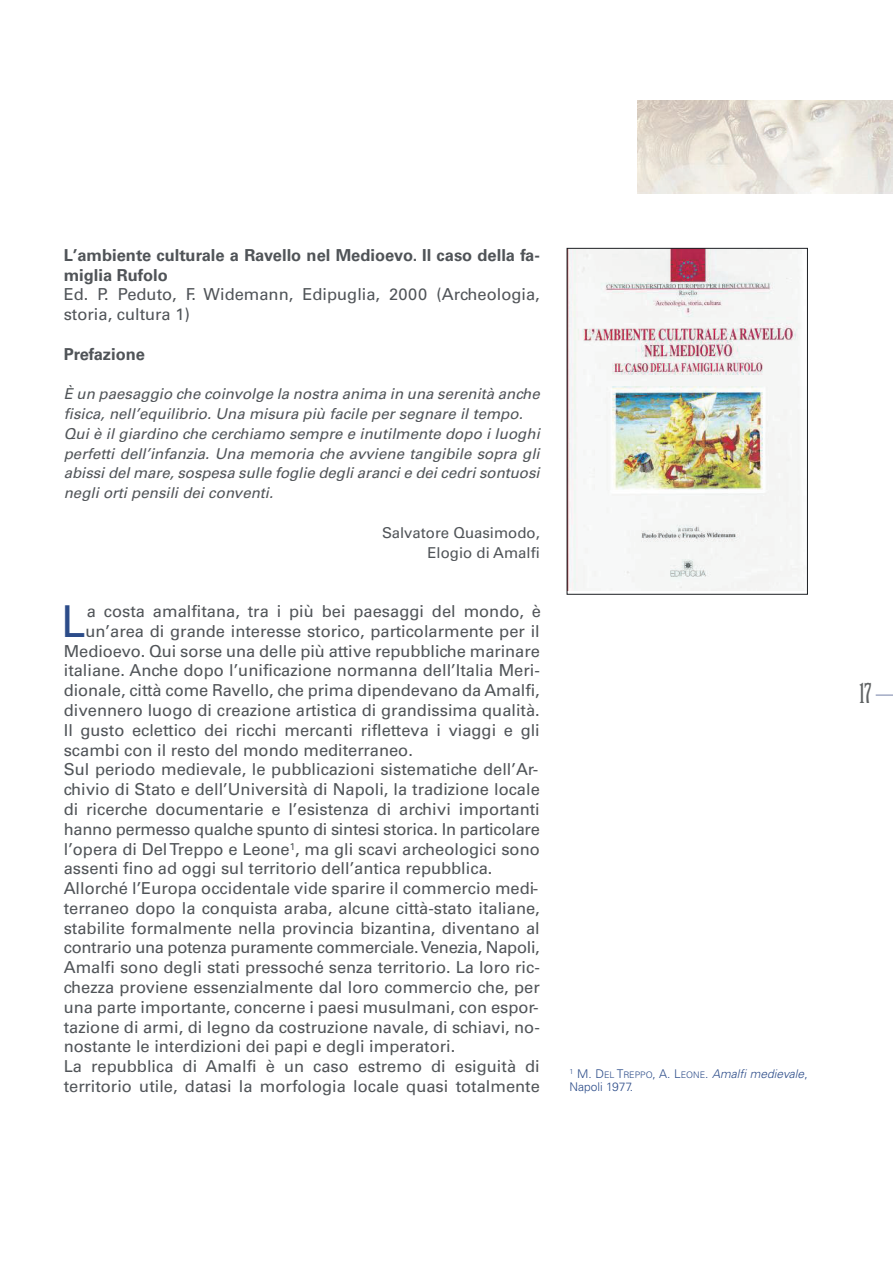
<style>
.page{position:relative;width:893px;height:1263px;background:#fff}
.page>*{position:absolute;margin:0;border:0;box-sizing:border-box;transform-origin:0 0}
.t1{font:43.95px "Univers";color:#2c4c89}
.t2{font:27px "Birch Std";color:#5f6263}
.t3{font:16.5px/19.8px "Univers";color:#505458}
.t4{font:700 16.5px/19.8px "Univers";color:#505458}
.t5{font:16.5px "Univers";letter-spacing:-.02em;color:#505458}
.t6{font:italic 15px/19.8px "Univers";letter-spacing:.005em;color:#505458}
.t7{font:15px/19.8px "Univers";color:#505458;text-align:right}
.t8{font:300 12px/13.5px "Univers";color:#2c4c89}
.s1{font-size:9px}
.s2{font-style:italic}
</style>
<div class="page">
<svg style="left:876px;top:694px;width:17px;height:2px"></svg>
<img style="left:638px;top:100px;width:255px;height:94px">
<img style="left:569px;top:250px;width:231px;height:341px">
<div style="left:567px;top:248px;width:241px;height:347px;border:1px solid #1b1e22"></div>
<p class="t4" style="left:64px;top:247px;width:477px">L’ambiente culturale a Ravello nel Medioevo. Il caso della fa&shy;miglia Rufolo</p>
<p class="t3" style="left:64px;top:286px;width:478px">Ed. P. Peduto, F. Widemann, Edipuglia, 2000 (Archeologia, storia, cultura 1)</p>
<p class="t4" style="left:64px;top:345px;width:83px">Prefazione</p>
<p class="t6" style="left:64px;top:385px;width:478px">È un paesaggio che coinvolge la nostra anima in una serenità anche fisica, nell’equilibrio. Una misura più facile per segnare il tempo.<br>Qui è il giardino che cerchiamo sempre e inutilmente dopo i luoghi perfetti dell’infanzia. Una memoria che avviene tangibile sopra gli abissi del mare, sospesa sulle foglie degli aranci e dei cedri sontuosi negli orti pensili dei conventi.</p>
<p class="t7" style="left:382px;top:524px;width:159px">Salvatore Quasimodo,<br>Elogio di Amalfi</p>
<h1 class="t1" style="left:61px;top:605px;width:26px">L</h1>
<p class="t3" style="left:87px;top:603px;width:456px">a costa amalfitana, tra i più bei paesaggi del mondo, è</p>
<p class="t3" style="left:85px;top:623px;width:456px">un’area di grande interesse storico, particolarmente per il</p>
<p class="t3" style="left:64px;top:642px;width:478px">Medioevo. Qui sorse una delle più attive repubbliche marinare</p>
<p class="t3" style="left:64px;top:662px;width:478px">italiane. Anche dopo l’unificazione normanna dell’Italia Meri-</p>
<p class="t3" style="left:64px;top:682px;width:478px">dionale, città come Ravello, che prima dipendevano da Amalfi,</p>
<p class="t3" style="left:64px;top:702px;width:478px">divennero luogo di creazione artistica di grandissima qualità.</p>
<p class="t3" style="left:64px;top:721px;width:478px">Il gusto eclettico dei ricchi mercanti rifletteva i viaggi e gli</p>
<p class="t3" style="left:64px;top:741px;width:351px">scambi con il resto del mondo mediterraneo.</p>
<p class="t3" style="left:64px;top:761px;width:476px">Sul periodo medievale, le pubblicazioni sistematiche dell’Ar-</p>
<p class="t3" style="left:64px;top:781px;width:478px">chivio di Stato e dell’Università di Napoli, la tradizione locale</p>
<p class="t3" style="left:64px;top:801px;width:478px">di ricerche documentarie e l’esistenza di archivi importanti</p>
<p class="t3" style="left:64px;top:820px;width:478px">hanno permesso qualche spunto di sintesi storica. In particolare</p>
<p class="t3" style="left:64px;top:840px;width:478px">l’opera di Del Treppo e Leone<sup>1</sup>, ma gli scavi archeologici sono</p>
<p class="t3" style="left:64px;top:860px;width:430px">assenti fino ad oggi sul territorio dell’antica repubblica.</p>
<p class="t3" style="left:64px;top:880px;width:476px">Allorché l’Europa occidentale vide sparire il commercio medi-</p>
<p class="t3" style="left:64px;top:900px;width:477px">terraneo dopo la conquista araba, alcune città-stato italiane,</p>
<p class="t3" style="left:64px;top:919px;width:477px">stabilite formalmente nella provincia bizantina, diventano al</p>
<p class="t5" style="left:64px;top:942px;width:478px">contrario una potenza puramente commerciale. Venezia, Napoli,</p>
<p class="t3" style="left:64px;top:959px;width:478px">Amalfi sono degli stati pressoché senza territorio. La loro ric-</p>
<p class="t3" style="left:64px;top:979px;width:478px">chezza proviene essenzialmente dal loro commercio che, per</p>
<p class="t3" style="left:64px;top:999px;width:476px">una parte importante, concerne i paesi musulmani, con espor-</p>
<p class="t3" style="left:64px;top:1018px;width:478px">tazione di armi, di legno da costruzione navale, di schiavi, no-</p>
<p class="t3" style="left:64px;top:1038px;width:393px">nostante le interdizioni dei papi e degli imperatori.</p>
<p class="t3" style="left:64px;top:1058px;width:478px">La repubblica di Amalfi è un caso estremo di esiguità di</p>
<p class="t3" style="left:64px;top:1078px;width:477px">territorio utile, datasi la morfologia locale quasi totalmente</p>
<p class="t8" style="left:570px;top:1068px;width:240px"><sup>1</sup> M. D<span class="s1">EL</span> T<span class="s1">REPPO</span>, A. L<span class="s1">EONE</span>. <span class="s2">Amalfi medievale</span>,<br>Napoli 1977.</p>
<h2 class="t2" style="left:859px;top:678px;width:14px">17</h2>
</div>
